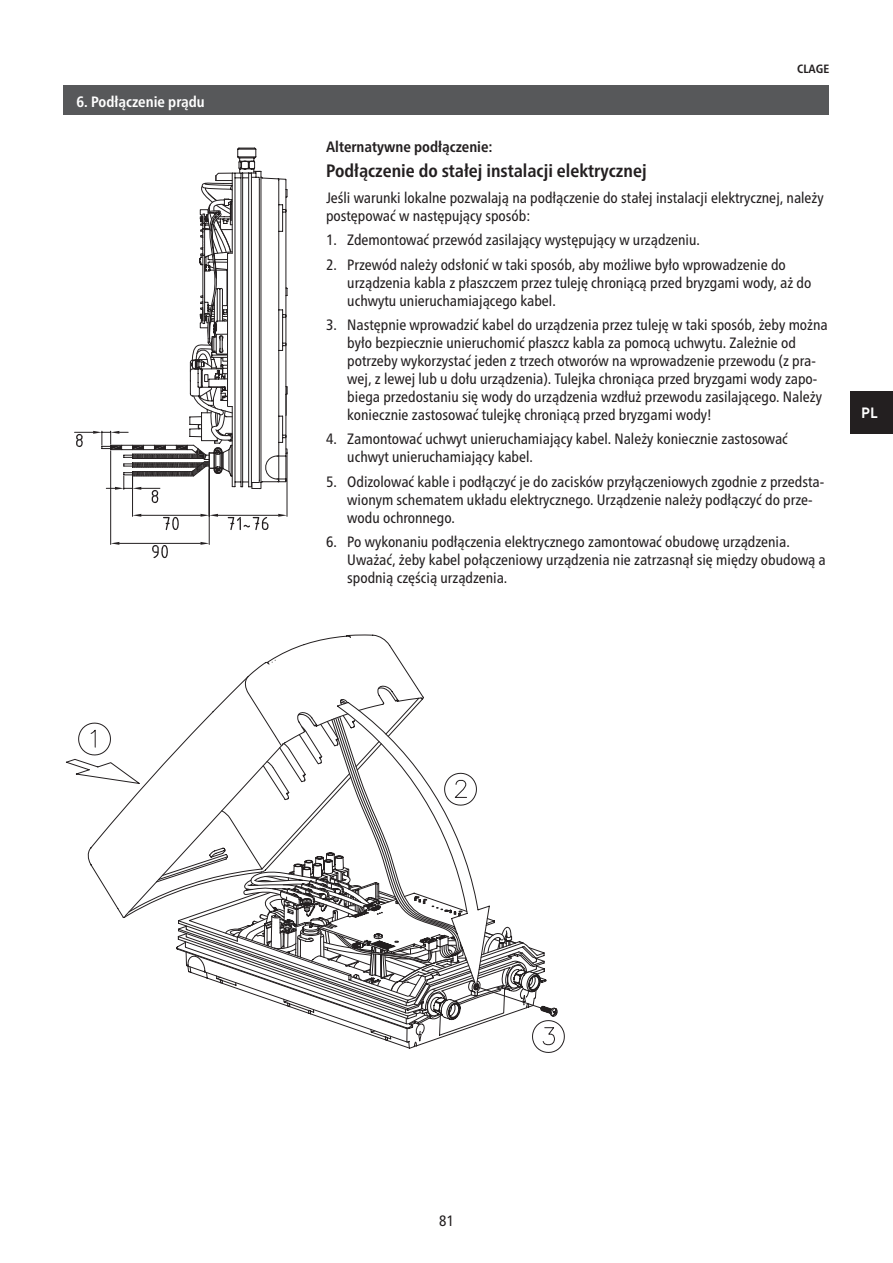
<style>
.page{position:relative;width:893px;height:1263px;background:#fff}
.page>*{position:absolute;margin:0;border:0;box-sizing:border-box;transform-origin:0 0}
.t1{font:700 condensed 18px "Frutiger Neue LTW1 G";color:#231f20}
.t2{font:condensed 15px/18px "Frutiger Neue LTW1 G";color:#231f20}
.t3{font:700 condensed 15px "Frutiger Neue LTW1 G";color:#231f20}
.t4{font:700 condensed 15px "Frutiger Neue LTW1 G";color:#fff}
.t5{font:700 15px "Brandon Text";color:#fff}
.t6{font:700 condensed 12px "Frutiger Neue LTW1 G";color:#231f20}
</style>
<div class="page">
<div style="left:850px;top:391px;width:43px;height:43px;background:#231f20"></div>
<div style="left:64px;top:85px;width:765px;height:30px;background:#57585a"></div>
<svg style="left:79px;top:634px;width:485px;height:419px"></svg>
<svg style="left:75px;top:147px;width:213px;height:412px"></svg>
<p class="t4" style="left:77px;top:92px;width:130px">6. Podłączenie prądu</p>
<p class="t3" style="left:326px;top:137px;width:168px">Alternatywne podłączenie:</p>
<p class="t1" style="left:326px;top:160px;width:322px">Podłączenie do stałej instalacji elektrycznej</p>
<p class="t6" style="left:797px;top:62px;width:34px">CLAGE</p>
<p class="t2" style="left:326px;top:188px;width:499px">Jeśli warunki lokalne pozwalają na podłączenie do stałej instalacji elektrycznej, należy postępować w następujący sposób:</p>
<p class="t2" style="left:326px;top:231px;width:376px">1. Zdemontować przewód zasilający występujący w urządzeniu.</p>
<p class="t2" style="left:347px;top:255px;width:466px;text-indent:-21px">2. Przewód należy odsłonić w taki sposób, aby możliwe było wprowadzenie do urządzenia kabla z płaszczem przez tuleję chroniącą przed bryzgami wody, aż do uchwytu unieruchamiającego kabel.</p>
<p class="t2" style="left:347px;top:316px;width:482px;text-indent:-21px">3. Następnie wprowadzić kabel do urządzenia przez tuleję w taki sposób, żeby można było bezpiecznie unieruchomić płaszcz kabla za pomocą uchwytu. Zależnie od potrzeby wykorzystać jeden z trzech otworów na wprowadzenie przewodu (z pra&shy;wej, z lewej lub u dołu urządzenia). Tulejka chroniąca przed bryzgami wody zapo&shy;biega przedostaniu się wody do urządzenia wzdłuż przewodu zasilającego. Należy koniecznie zastosować tulejkę chroniącą przed bryzgami wody!</p>
<p class="t2" style="left:347px;top:430px;width:442px;text-indent:-21px">4. Zamontować uchwyt unieruchamiający kabel. Należy koniecznie zastosować uchwyt unieruchamiający kabel.</p>
<p class="t2" style="left:347px;top:472px;width:478px;text-indent:-21px">5. Odizolować kable i podłączyć je do zacisków przyłączeniowych zgodnie z przedsta&shy;wionym schematem układu elektrycznego. Urządzenie należy podłączyć do prze&shy;wodu ochronnego.</p>
<p class="t2" style="left:347px;top:533px;width:480px;text-indent:-21px">6. Po wykonaniu podłączenia elektrycznego zamontować obudowę urządzenia.<br>Uważać, żeby kabel połączeniowy urządzenia nie zatrzasnął się między obudową a spodnią częścią urządzenia.</p>
<p class="t5" style="left:861px;top:402px;width:18px">PL</p>
<p class="t2" style="left:439px;top:1212px;width:16px">81</p>
</div>
